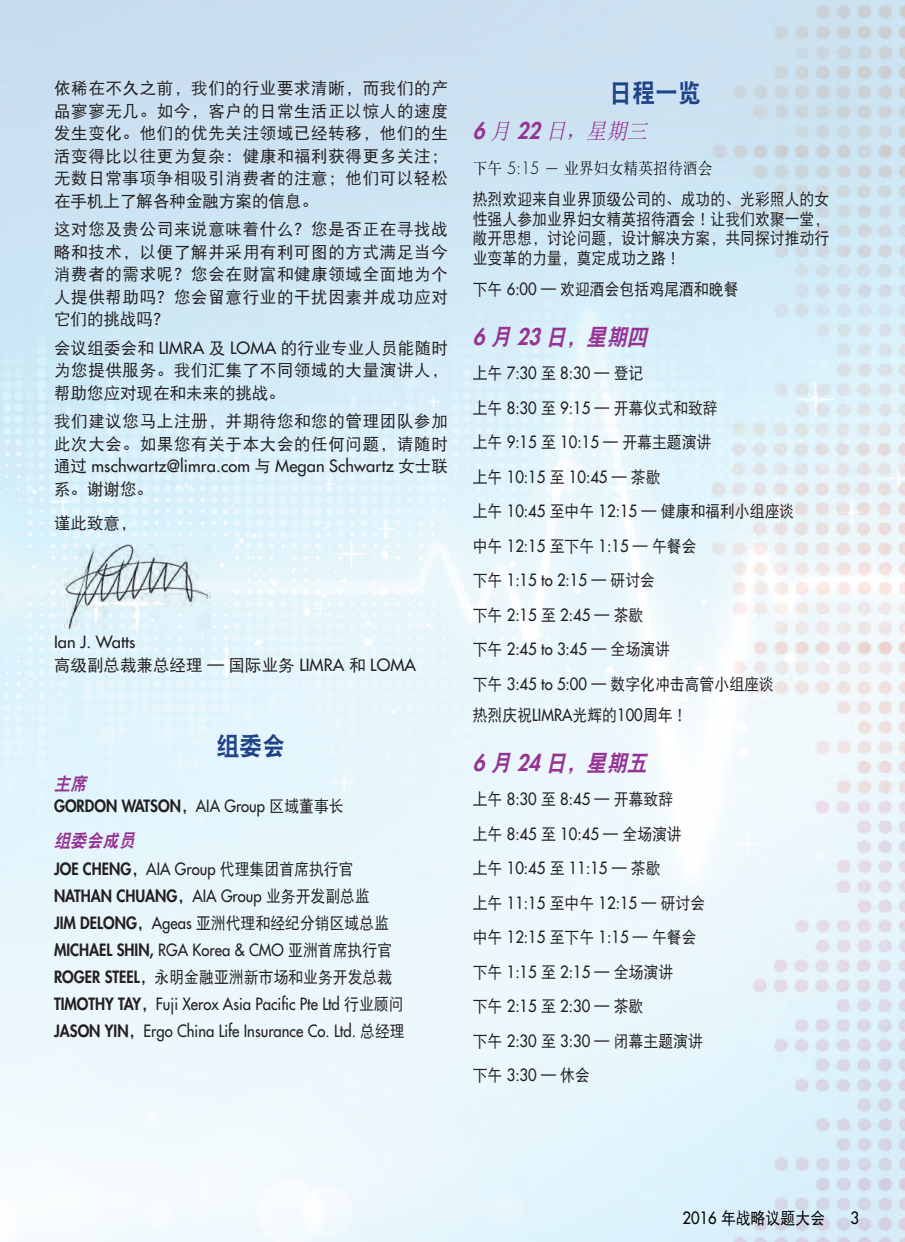
<style>
.page{position:relative;width:905px;height:1242px;background:#fff}
.page>*{position:absolute;margin:0;border:0;box-sizing:border-box;transform-origin:0 0}
.t1{font:25.5px "DF Hei W9";color:#1e4288;scale:.9 1}
.t2{font:italic 22.5px "DF Hei W9";color:#963293;scale:.9 1}
.t3{font:italic 22.5px "Sim Sun";color:#963293;scale:.9 1}
.t4{font:italic 18px "DF Hei W9";color:#963293;scale:.9 1}
.t5{font:16.5px/34.5px "DF Hei W5";color:#231f20;scale:.9 1}
.t6{font:16.5px/22.5px "DF Hei W5";color:#231f20;text-align:justify}
.t7{font:500 16.5px/34.5px "Futura Std";color:#231f20;scale:.9 1}
.t8{font:800 16.5px "Futura Std";color:#231f20;scale:.9 1}
.t9{font:500 16.5px "Futura Std";color:#231f20}
.t10{font:16.5px/22.5px "DF Hei W5";letter-spacing:.04em;color:#231f20}
.t11{font:16.5px "Sim Sun";color:#000;scale:.9 1}
.t12{font:16.5px "DF Hei W5";color:#000;scale:.9 1}
.t13{font:500 16.5px "Futura Std";color:#000;scale:.9 1}
.s1{font-family:"Futura Std";font-weight:500}
.s2{font-family:"DF Hei W5";font-weight:400}
.s3{font-family:"DF Hei W9";font-weight:400}
.s4{font-weight:500}
.s5{font-family:"Futura Std";font-weight:800}
.s6{font-family:"DF Hei W9"}
.s7{font-weight:800}
.s8{font-family:"Futura Std";font-weight:300}
</style>
<div class="page">
<img style="left:64px;top:544px;width:147px;height:85px">
<p class="t6" style="left:54px;top:77px;width:395px">依稀在不久之前，我们的行业要求清晰，而我们的产品寥寥无几。如今，客户的日常生活正以惊人的速度发生变化。他们的优先关注领域已经转移，他们的生活变得比以往更为复杂：健康和福利获得更多关注；无数日常事项争相吸引消费者的注意；他们可以轻松在手机上了解各种金融方案的信息。</p>
<p class="t6" style="left:54px;top:218px;width:395px">这对您及贵公司来说意味着什么？您是否正在寻找战略和技术，以便了解并采用有利可图的方式满足当今消费者的需求呢？您会在财富和健康领域全面地为个人提供帮助吗？您会留意行业的干扰因素并成功应对它们的挑战吗？</p>
<p class="t6" style="left:54px;top:337px;width:395px">会议组委会和 <span class="s1">LIMRA</span> 及 <span class="s1">LOMA</span> 的行业专业人员能随时为您提供服务。我们汇集了不同领域的大量演讲人，帮助您应对现在和未来的挑战。</p>
<p class="t10" style="left:54px;top:410px;width:395px">我们建议您马上注册，并期待您和您的管理团队参加此次大会。如果您有关于本大会的任何问题，请随时</p>
<p class="t9" style="left:54px;top:456px;width:395px"><span class="s2">通过</span> mschwartz@limra.com <span class="s2">与</span> Megan Schwartz <span class="s2">女士联</span></p>
<p class="t6" style="left:54px;top:472px;width:100px;line-height:34.5px">系。谢谢您。谨此致意，</p>
<p class="t9" style="left:54px;top:632px;width:83px">Ian J. Watts</p>
<p class="t6" style="left:54px;top:653px;width:363px">高级副总裁兼总经理 — 国际业务 <span class="s1">LIMRA</span> 和 <span class="s1">LOMA</span></p>
<h1 class="t1" style="left:216px;top:733px;width:78px">组委会</h1>
<p class="t4" style="left:54px;top:774px;width:42px">主席</p>
<p class="t8" style="left:54px;top:796px;width:323px">GORDON WATSON<span class="s3">，</span><span class="s4">AIA Group</span> <span class="s2">区域董事长</span></p>
<p class="t4" style="left:54px;top:831px;width:96px">组委会成员</p>
<p class="t5" style="left:54px;top:852px;width:334px"><span class="s5">JOE CHENG</span><span class="s6">，</span><span class="s1">AIA Group</span> 代理集团首席执行官</p>
<p class="t8" style="left:54px;top:886px;width:352px">NATHAN CHUANG<span class="s3">，</span><span class="s4">AIA Group</span> <span class="s2">业务开发副总监</span></p>
<p class="t5" style="left:54px;top:906px;width:374px"><span class="s5">JIM DELONG</span><span class="s6">，</span><span class="s1">Ageas</span> 亚洲代理和经纪分销区域总监</p>
<p class="t8" style="left:54px;top:940px;width:377px">MICHAEL SHIN, <span class="s4">RGA Korea &amp; CMO</span> <span class="s2">亚洲首席执行官</span></p>
<p class="t5" style="left:54px;top:960px;width:377px"><span class="s5">ROGER STEEL</span><span class="s6">，</span>永明金融亚洲新市场和业务开发总裁</p>
<p class="t7" style="left:54px;top:991px;width:391px;line-height:27px"><span class="s7">TIMOTHY TAY</span><span class="s3">，</span>Fuji Xerox Asia Pacific Pte Ltd <span class="s2">行业顾问<br></span><span class="s7">JASON YIN</span><span class="s3">，</span>Ergo China Life Insurance Co. Ltd. <span class="s2">总经理</span></p>
<h1 class="t1" style="left:609px;top:80px;width:104px">日程一览</h1>
<h2 class="t3" style="left:472px;top:120px;width:200px"><span class="s5">6</span> 月 <span class="s5">22</span> 日，星期三</h2>
<p class="t11" style="left:472px;top:160px;width:268px">下午 <span class="s8">5:15 —</span> 业界妇女精英招待酒会</p>
<p class="t5" style="left:472px;top:190px;width:398px;line-height:19.5px;text-align:justify">热烈欢迎来自业界顶级公司的、成功的、光彩照人的女性强人参加业界妇女精英招待酒会！让我们欢聚一堂，敞开思想，讨论问题，设计解决方案，共同探讨推动行业变革的力量，奠定成功之路！</p>
<p class="t5" style="left:472px;top:272px;width:297px">下午 <span class="s1">6:00</span> — 欢迎酒会包括鸡尾酒和晚餐</p>
<h2 class="t2" style="left:472px;top:325px;width:200px"><span class="s5">6</span> 月 <span class="s5">23</span> 日，星期四</h2>
<p class="t7" style="left:472px;top:356px;width:191px"><span class="s2">上午</span> 7:30 <span class="s2">至</span> 8:30 <span class="s2">— 登记</span></p>
<p class="t5" style="left:472px;top:391px;width:274px">上午 <span class="s1">8:30</span> 至 <span class="s1">9:15</span> — 开幕仪式和致辞上午 <span class="s1">9:15</span> 至 <span class="s1">10:15</span> — 开幕主题演讲</p>
<p class="t7" style="left:472px;top:459px;width:210px"><span class="s2">上午</span> 10:15 <span class="s2">至</span> 10:45 <span class="s2">— 茶歇</span></p>
<p class="t5" style="left:472px;top:494px;width:359px">上午 <span class="s1">10:45</span> 至中午 <span class="s1">12:15</span> — 健康和福利小组座谈中午 <span class="s1">12:15</span> 至下午 <span class="s1">1:15</span> — 午餐会</p>
<p class="t7" style="left:472px;top:563px;width:220px"><span class="s2">下午</span> 1:15 to 2:15 <span class="s2">— 研讨会下午</span> 2:15 <span class="s2">至</span> 2:45 <span class="s2">— 茶歇<br>下午</span> 2:45 to 3:45 <span class="s2">— 全场演讲</span></p>
<p class="t5" style="left:472px;top:668px;width:336px;line-height:31.5px">下午 <span class="s1">3:45 to 5:00</span> — 数字化冲击高管小组座谈热烈庆祝<span class="s1">LIMRA</span>光辉的<span class="s1">100</span>周年！</p>
<h2 class="t2" style="left:472px;top:751px;width:200px"><span class="s5">6</span> 月 <span class="s5">24</span> 日，星期五</h2>
<p class="t5" style="left:472px;top:782px;width:224px">上午 <span class="s1">8:30</span> 至 <span class="s1">8:45</span> — 开幕致辞</p>
<p class="t7" style="left:472px;top:816px;width:260px"><span class="s2">上午</span> 8:45 <span class="s2">至</span> 10:45 <span class="s2">— 全场演讲<br>上午</span> 10:45 <span class="s2">至</span> 11:15 <span class="s2">— 茶歇<br>上午</span> 11:15 <span class="s2">至中午</span> 12:15 <span class="s2">— 研讨会</span></p>
<p class="t5" style="left:472px;top:920px;width:250px">中午 <span class="s1">12:15</span> 至下午 <span class="s1">1:15</span> — 午餐会下午 <span class="s1">1:15</span> 至 <span class="s1">2:15</span> — 全场演讲</p>
<p class="t7" style="left:472px;top:989px;width:191px"><span class="s2">下午</span> 2:15 <span class="s2">至</span> 2:30 <span class="s2">— 茶歇</span></p>
<p class="t5" style="left:472px;top:1024px;width:257px">下午 <span class="s1">2:30</span> 至 <span class="s1">3:30</span> — 闭幕主题演讲下午 <span class="s1">3:30</span> — 休会</p>
<p class="t12" style="left:682px;top:1210px;width:160px"><span class="s1">2016</span> 年战略议题大会</p>
<p class="t13" style="left:850px;top:1208px;width:11px">3</p>
</div>
